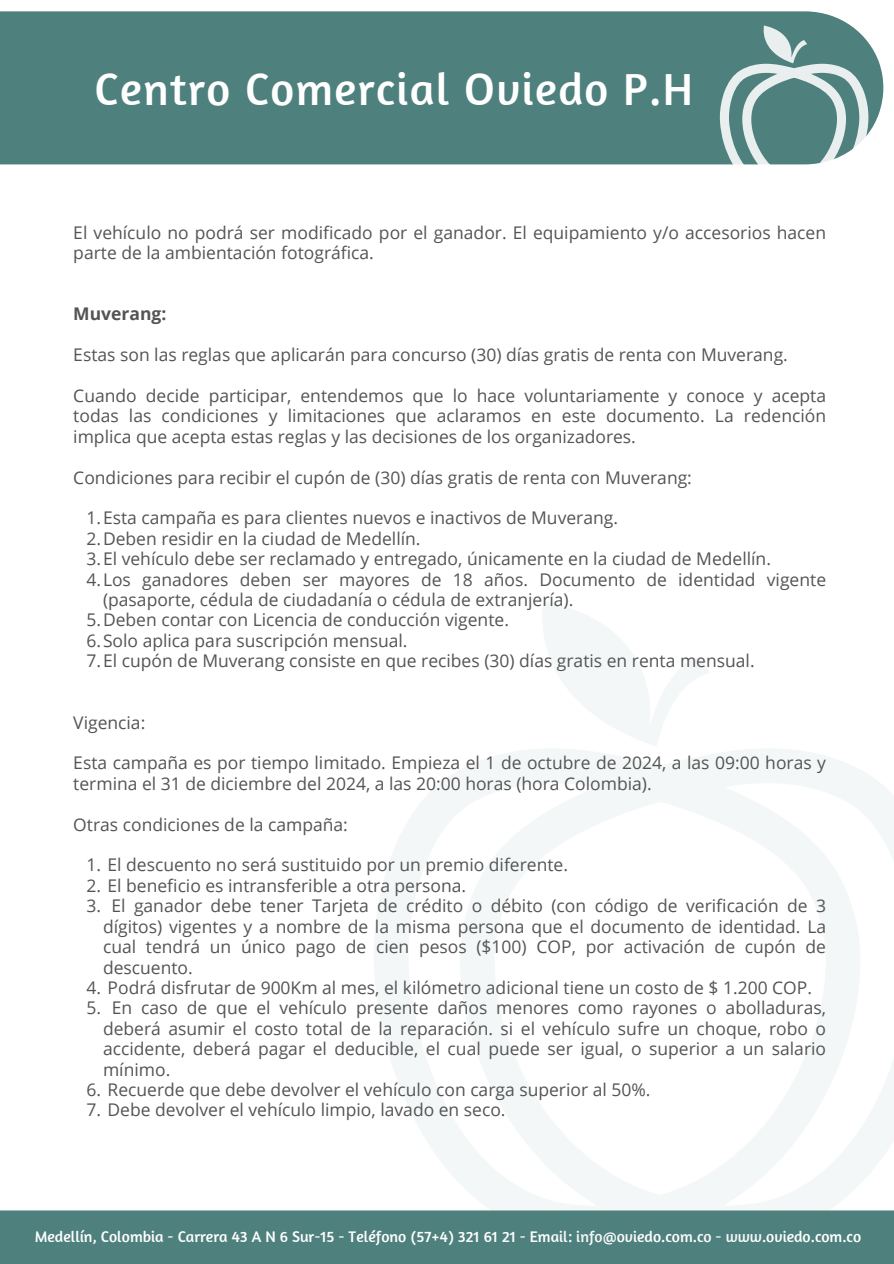
<style>
.page{position:relative;width:894px;height:1264px;background:#fff}
.page>*{position:absolute;margin:0;border:0;box-sizing:border-box;transform-origin:0 0}
.t1{font:46.05px "Amaranth";letter-spacing:.03em;color:#fff}
.t2{font:17.4px/20.4px "Open Sans";color:#545454}
.t3{font:700 17.4px "Open Sans";color:#545454}
.t4{font:15.75px "Amaranth";color:#fff}
</style>
<div class="page">
<div style="left:0;top:11px;width:883px;height:153px;background:#4e817e"></div>
<svg style="left:719px;top:26px;width:149px;height:139px;background:#7ca19f"></svg>
<div style="left:0;top:1210px;width:893px;height:53px;background:#4e817e"></div>
<svg style="left:543px;top:602px;width:166px;height:144px"></svg>
<svg style="left:373px;top:771px;width:87px;height:440px"></svg>
<svg style="left:460px;top:749px;width:433px;height:462px"></svg>
<h1 class="t1" style="left:94px;top:60px;width:600px">Centro Comercial Oviedo P.H</h1>
<p class="t2" style="left:73px;top:221px;width:754px">El vehículo no podrá ser modificado por el ganador. El equipamiento y/o accesorios hacen parte de la ambientación fotográfica.</p>
<h2 class="t3" style="left:73px;top:301px;width:95px">Muverang:</h2>
<p class="t2" style="left:73px;top:344px;width:716px">Estas son las reglas que aplicarán para concurso (30) días gratis de renta con Muverang.</p>
<p class="t2" style="left:73px;top:385px;width:754px;text-align:justify">Cuando decide participar, entendemos que lo hace voluntariamente y conoce y acepta todas las condiciones y limitaciones que aclaramos en este documento. La redención implica que acepta estas reglas y las decisiones de los organizadores.</p>
<p class="t2" style="left:73px;top:466px;width:620px">Condiciones para recibir el cupón de (30) días gratis de renta con Muverang:</p>
<p class="t2" style="left:87px;top:507px;width:533px">1.Esta campaña es para clientes nuevos e inactivos de Muverang.</p>
<p class="t2" style="left:87px;top:528px;width:335px">2.Deben residir en la ciudad de Medellín.</p>
<p class="t2" style="left:87px;top:548px;width:685px">3.El vehículo debe ser reclamado y entregado, únicamente en la ciudad de Medellín.</p>
<p class="t2" style="left:103px;top:568px;width:724px;text-indent:-16px">4.Los ganadores deben ser mayores de 18 años. Documento de identidad vigente (pasaporte, cédula de ciudadanía o cédula de extranjería).</p>
<p class="t2" style="left:87px;top:609px;width:424px">5.Deben contar con Licencia de conducción vigente.</p>
<p class="t2" style="left:87px;top:630px;width:322px">6.Solo aplica para suscripción mensual.</p>
<p class="t2" style="left:87px;top:650px;width:669px">7.El cupón de Muverang consiste en que recibes (30) días gratis en renta mensual.</p>
<p class="t2" style="left:73px;top:711px;width:73px">Vigencia:</p>
<p class="t2" style="left:73px;top:752px;width:754px">Esta campaña es por tiempo limitado. Empieza el 1 de octubre de 2024, a las 09:00 horas y termina el 31 de diciembre del 2024, a las 20:00 horas (hora Colombia).</p>
<p class="t2" style="left:73px;top:813px;width:276px">Otras condiciones de la campaña:</p>
<p class="t2" style="left:87px;top:854px;width:483px">1. El descuento no será sustituido por un premio diferente.</p>
<p class="t2" style="left:87px;top:874px;width:381px">2. El beneficio es intransferible a otra persona.</p>
<p class="t2" style="left:103px;top:895px;width:724px;text-align:justify;text-indent:8px">El ganador debe tener Tarjeta de crédito o débito (con código de verificación de 3 dígitos) vigentes y a nombre de la misma persona que el documento de identidad. La cual tendrá un único pago de cien pesos ($100) COP, por activación de cupón de descuento.</p>
<p class="t2" style="left:87px;top:895px;width:16px">3.</p>
<p class="t2" style="left:87px;top:976px;width:726px">4. Podrá disfrutar de 900Km al mes, el kilómetro adicional tiene un costo de $ 1.200 COP.</p>
<p class="t2" style="left:103px;top:997px;width:724px;text-align:justify;text-indent:9px">En caso de que el vehículo presente daños menores como rayones o abolladuras, deberá asumir el costo total de la reparación. si el vehículo sufre un choque, robo o accidente, deberá pagar el deducible, el cual puede ser igual, o superior a un salario mínimo.</p>
<p class="t2" style="left:87px;top:997px;width:16px">5.</p>
<p class="t2" style="left:87px;top:1079px;width:565px">6. Recuerde que debe devolver el vehículo con carga superior al 50%.</p>
<p class="t2" style="left:87px;top:1099px;width:420px">7. Debe devolver el vehículo limpio, lavado en seco.</p>
<p class="t4" style="left:35px;top:1226px;width:827px">Medellín, Colombia - Carrera 43 A N 6 Sur-15 - Teléfono (57+4) 321 61 21 - Email: info@oviedo.com.co - www.oviedo.com.co</p>
</div>
